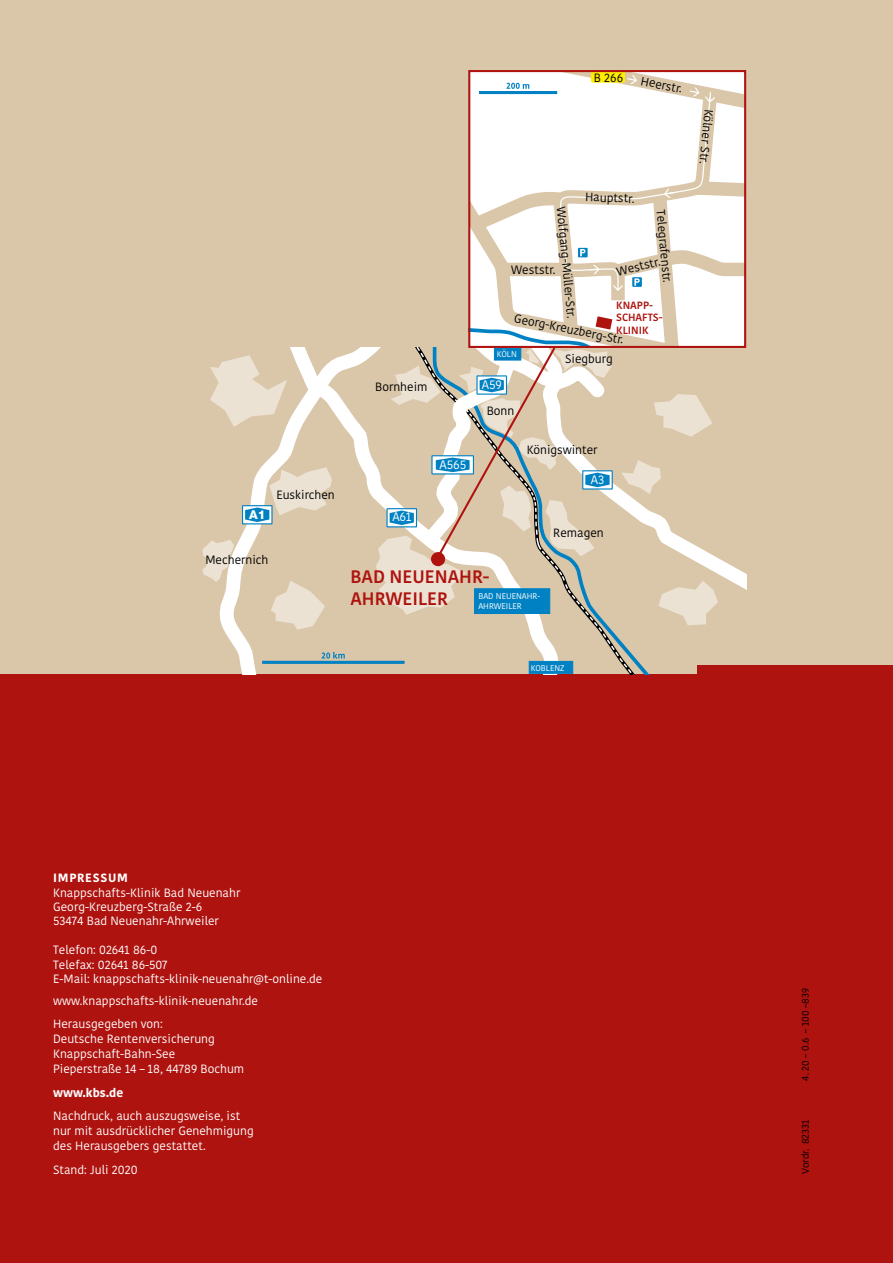
<style>
.page{position:relative;width:893px;height:1263px;background:#fff}
.page>*{position:absolute;margin:0;border:0;box-sizing:border-box;transform-origin:0 0}
.t1{font:600 18px/21.6px "Kohinoor KBS";color:#ae130f}
.t2{font:12.3px "Kohinoor KBS";color:#fff}
.t3{font:800 12.3px "Helvetica Neue";color:#fff}
.t4{font:12px/14.4px "Kohinoor KBS";color:#fff}
.t5{font:12px "Kohinoor KBS";color:#000}
.t6{font:700 12px "Kohinoor KBS";letter-spacing:.06em;color:#fff}
.t7{font:600 10.5px/12.6px "Kohinoor KBS";color:#ae130f}
.t8{font:9.75px "Kohinoor KBS";color:#000}
.t9{font:8.25px/9.9px "Kohinoor KBS";color:#fff}
</style>
<div class="page">
<div style="left:0;top:0;width:893px;height:678px;background:#dac6a8"></div>
<div style="left:0;top:674px;width:893px;height:589px;background:#ae130f"></div>
<div style="left:698px;top:665px;width:195px;height:17px;background:#ae130f"></div>
<svg style="left:226px;top:347px;width:150px;height:327px"></svg>
<div style="left:243px;top:506px;width:29px;height:18px;background:#fff"></div>
<div style="left:242px;top:505px;width:31px;height:19px;border:1px solid #0081c3"></div>
<svg style="left:245px;top:467px;width:87px;height:55px"></svg>
<svg style="left:202px;top:540px;width:32px;height:42px"></svg>
<svg style="left:210px;top:355px;width:77px;height:72px"></svg>
<svg style="left:271px;top:580px;width:54px;height:50px"></svg>
<svg style="left:322px;top:652px;width:23px;height:7px"></svg>
<svg style="left:376px;top:70px;width:370px;height:604px"></svg>
<div style="left:431px;top:552px;width:14px;height:14px;background:#ae130f;border-radius:50%"></div>
<p class="t5" style="left:594px;top:70px;width:31px">B 266</p>
<p class="t5" style="left:642px;top:73px;width:43px;rotate:11deg">Heerstr.</p>
<p class="t5" style="left:585px;top:189px;width:51px;rotate:2deg">Hauptstr.</p>
<p class="t5" style="left:569px;top:206px;width:114px;rotate:85deg">Wolfgang-Müller-Str.</p>
<p class="t5" style="left:668px;top:209px;width:75px;rotate:85deg">Telegrafenstr.</p>
<p class="t5" style="left:615px;top:264px;width:46px;rotate:-14deg">Weststr.</p>
<p class="t5" style="left:511px;top:262px;width:46px">Weststr.</p>
<p class="t7" style="left:616px;top:299px;width:48px">KNAPP-<br>SCHAFTS-<br>KLINIK</p>
<p class="t5" style="left:516px;top:311px;width:113px;rotate:11deg">Georg-Kreuzberg-Str.</p>
<p class="t5" style="left:375px;top:379px;width:54px">Bornheim</p>
<p class="t5" style="left:276px;top:488px;width:60px">Euskirchen</p>
<p class="t3" style="left:249px;top:507px;width:18px">A1</p>
<p class="t2" style="left:392px;top:509px;width:21px">A61</p>
<p class="t5" style="left:205px;top:552px;width:65px">Mechernich</p>
<p class="t2" style="left:439px;top:456px;width:28px">A565</p>
<p class="t9" style="left:497px;top:350px;width:22px">KÖLN</p>
<p class="t2" style="left:482px;top:377px;width:22px">A59</p>
<p class="t5" style="left:487px;top:403px;width:29px">Bonn</p>
<p class="t5" style="left:565px;top:351px;width:49px">Siegburg</p>
<p class="t5" style="left:527px;top:442px;width:72px">Königswinter</p>
<p class="t2" style="left:591px;top:471px;width:15px">A3</p>
<p class="t5" style="left:553px;top:525px;width:52px">Remagen</p>
<h1 class="t1" style="left:350px;top:566px;width:140px">BAD NEUENAHR-<br>AHRWEILER</h1>
<p class="t9" style="left:478px;top:591px;width:63px">BAD NEUENAHR-<br>AHRWEILER</p>
<p class="t5" style="left:717px;top:110px;width:56px;rotate:96deg">Kölner Str.</p>
<p class="t5" style="left:716px;top:110px;width:56px;rotate:95deg">Kölner Str.</p>
<p class="t9" style="left:531px;top:663px;width:35px">KOBLENZ</p>
<p class="t6" style="left:53px;top:870px;width:76px">IMPRESSUM</p>
<p class="t4" style="left:53px;top:885px;width:189px">Knappschafts-Klinik Bad Neuenahr<br>Georg-Kreuzberg-Straße 2-6<br>53474 Bad Neuenahr-Ahrweiler</p>
<p class="t4" style="left:53px;top:943px;width:271px">Telefon: 02641 86-0<br>Telefax: 02641 86-507<br>E-Mail: knappschafts-klinik-neuenahr@t-online.de</p>
<p class="t4" style="left:53px;top:989px;width:206px;line-height:23.5px">www.knappschafts-klinik-neuenahr.de<br>Herausgegeben von:</p>
<p class="t4" style="left:53px;top:1032px;width:193px;line-height:15px">Deutsche Rentenversicherung<br>Knappschaft-Bahn-See<br>Pieperstraße 14 – 18, 44789 Bochum</p>
<p class="t6" style="left:53px;top:1084px;width:72px">www.kbs.de</p>
<p class="t4" style="left:53px;top:1109px;width:202px;line-height:15px">Nachdruck, auch auszugsweise, ist nur mit ausdrücklicher Genehmigung des Herausgebers gestattet.</p>
<p class="t4" style="left:53px;top:1162px;width:86px">Stand: Juli 2020</p>
<p class="t8" style="left:799px;top:1080px;width:94px;rotate:-90deg">4. 20 – 0.6 – 100 –839</p>
<p class="t8" style="left:799px;top:1174px;width:56px;rotate:-90deg">Vordr. 82331</p>
</div>
